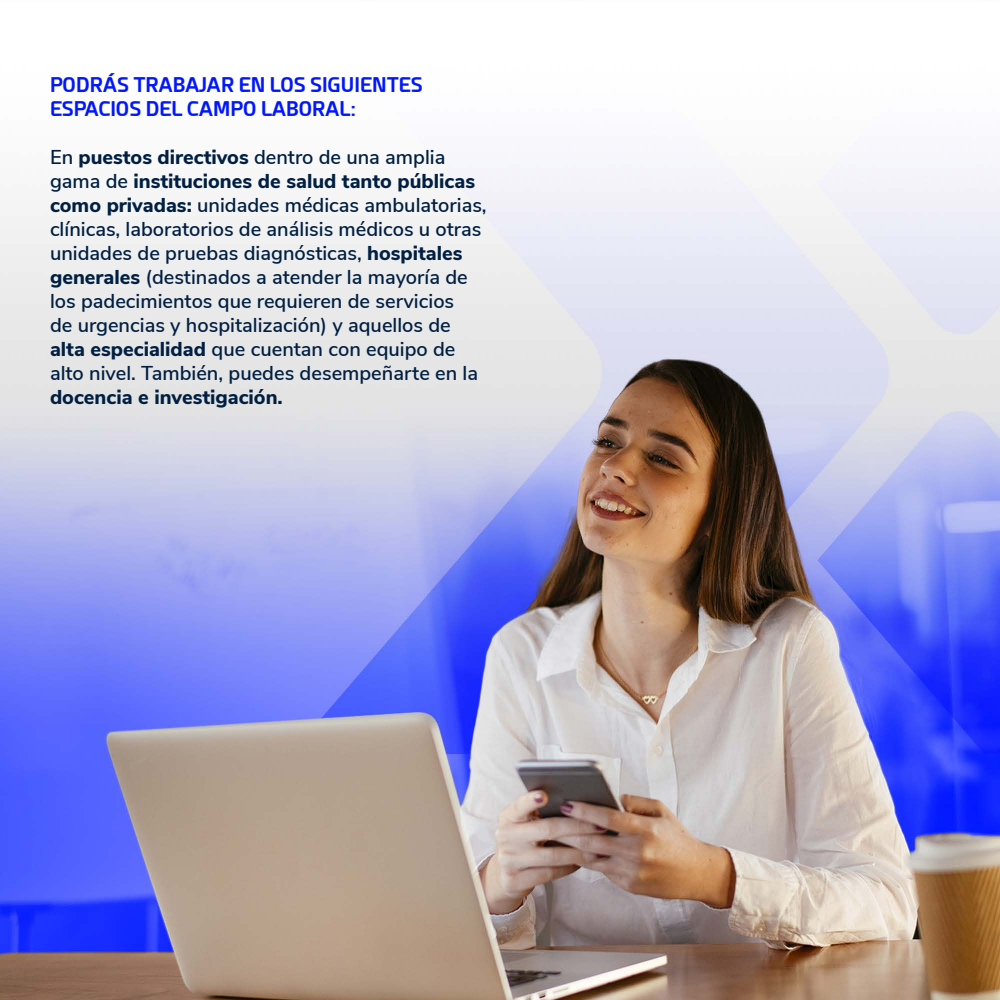
<style>
.page{position:relative;width:1000px;height:1000px;background:#fff}
.page>*{position:absolute;margin:0;border:0;box-sizing:border-box;transform-origin:0 0}
.t1{font:600 20px/24px "Nunito Sans";color:#001f42}
.t2{font:700 20px/24px "Esphimere";color:#0017ff}
.t3{font:800 20px "Nunito Sans";color:#001f42}
.s1{font-weight:800}
</style>
<div class="page">
<img style="left:0;top:160px;width:1000px;height:840px">
<p class="t2" style="left:50px;top:73px;width:374px">PODRÁS TRABAJAR EN LOS SIGUIENTES<br>ESPACIOS DEL CAMPO LABORAL:</p>
<p class="t1" style="left:50px;top:144px;width:438px">En <span class="s1">puestos directivos</span> dentro de una amplia gama de <span class="s1">instituciones de salud tanto públicas como privadas:</span> unidades médicas ambulatorias, clínicas, laboratorios de análisis médicos u otras unidades de pruebas diagnósticas, <span class="s1">hospitales generales</span> (destinados a atender la mayoría de los padecimientos que requieren de servicios<br>de urgencias y hospitalización) y aquellos de <span class="s1">alta especialidad</span> que cuentan con equipo de alto nivel. También, puedes desempeñarte en la</p>
<p class="t3" style="left:50px;top:382px;width:234px">docencia e investigación.</p>
</div>
